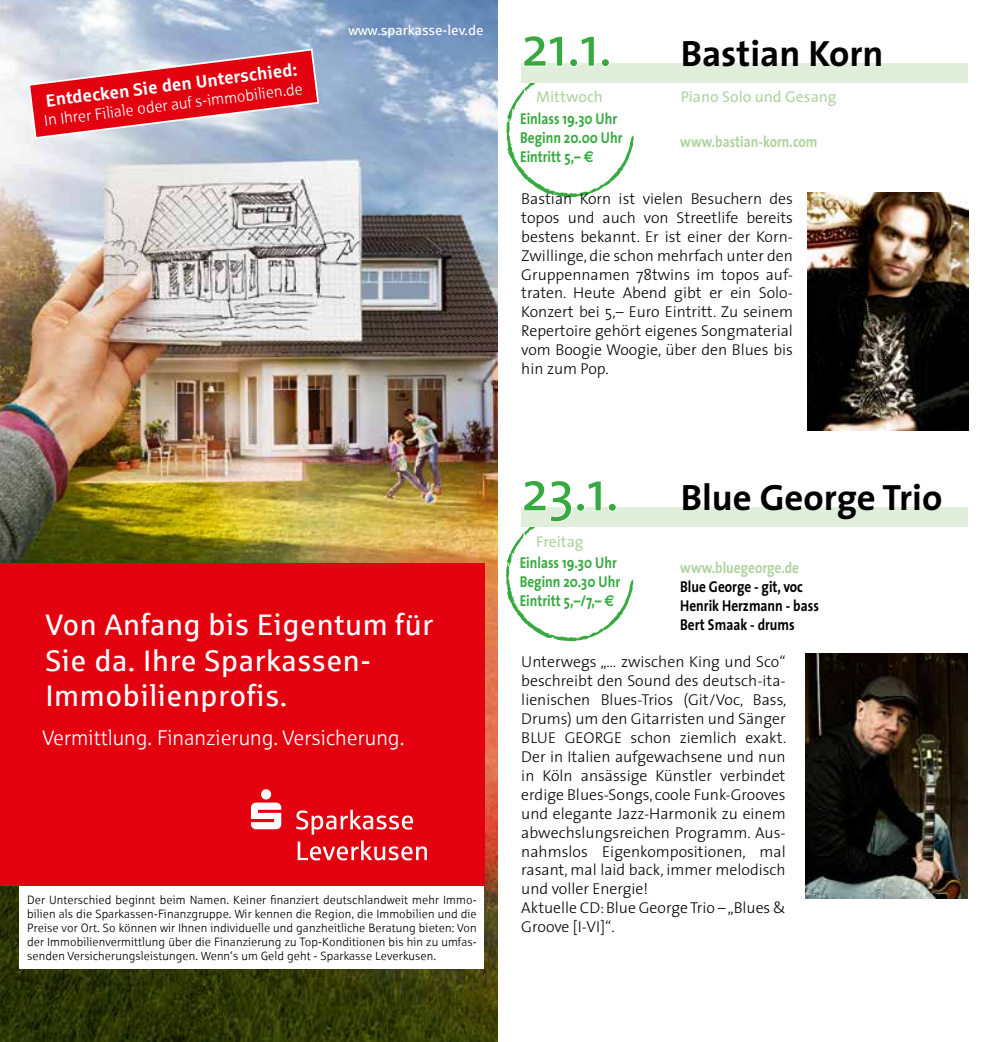
<style>
.page{position:relative;width:993px;height:1042px;background:#fff}
.page>*{position:absolute;margin:0;border:0;box-sizing:border-box;transform-origin:0 0}
.t1{font:700 36.75px "The Sans";color:#000}
.t2{font:29.75px/35.7px "Sparkasse Rg";letter-spacing:.02em;color:#fff}
.t3{font:21px "Sparkasse Lt";color:#fff}
.t4{font:700 17.5px "Sparkasse Rg";color:#fff}
.t5{font:300 15.75px/18.9px "The Sans";color:#000;text-align:justify}
.t6{font:700 15.75px/18.9px "The Sans";color:#36aa40;scale:.85 1}
.t7{font:700 15.75px/18.9px "The Sans";color:#000;scale:.85 1}
.t8{font:700 15.75px "The Sans";color:#afd4a0;scale:.85 1}
.t9{font:15.75px "Sparkasse Lt";color:#fff}
.t10{font:15.75px "The Sans";color:#afd4a0}
.t11{font:14px "Sparkasse Rg";color:#fff}
.t12{font:11.9px/14px "Sparkasse Lt";letter-spacing:.01em;color:#000;text-align:justify}
.s1{font-weight:400;font-size:56px;color:#36aa40}
.s2{font-family:"Euro Sans"}
</style>
<div class="page">
<img style="left:807px;top:192px;width:160px;height:239px">
<div style="left:521px;top:507px;width:446px;height:20px;background:#e1eedb"></div>
<div style="left:521px;top:63px;width:446px;height:20px;background:#e1eedb"></div>
<svg style="left:497px;top:0;width:1px;height:1042px"></svg>
<svg style="left:506px;top:63px;width:127px;height:134px"></svg>
<div style="left:601px;top:58px;width:8px;height:9px;border:2px solid #fff;border-radius:50%"></div>
<svg style="left:506px;top:507px;width:127px;height:134px"></svg>
<div style="left:607px;top:503px;width:9px;height:9px;border:2px solid #fff;border-radius:50%"></div>
<img style="left:805px;top:654px;width:162px;height:244px">
<img style="left:0;top:0;width:497px;height:1042px">
<div style="left:20px;top:885px;width:464px;height:83px;background:#fff"></div>
<div style="left:0;top:563px;width:484px;height:322px;background:#e3000f"></div>
<svg style="left:296px;top:810px;width:117px;height:24px"></svg>
<svg style="left:297px;top:840px;width:130px;height:20px"></svg>
<svg style="left:251px;top:789px;width:30px;height:40px"></svg>
<svg style="left:27px;top:48px;width:293px;height:92px;background:#d65f6e"></svg>
<p class="t4" style="left:44px;top:89px;width:255px;rotate:-7deg">Entdecken Sie den Unterschied:</p>
<p class="t9" style="left:43px;top:111px;width:262px;rotate:-7deg">In Ihrer Filiale oder auf s-immobilien.de</p>
<p class="t11" style="left:348px;top:22px;width:136px">www.sparkasse-lev.de</p>
<h1 class="t1" style="left:521px;top:22px;width:363px"><span class="s1">21.1.</span> Bastian Korn</h1>
<p class="t10" style="left:536px;top:83px;width:68px">Mittwoch</p>
<p class="t10" style="left:680px;top:83px;width:157px">Piano Solo und Gesang</p>
<p class="t8" style="left:680px;top:129px;width:163px">www.bastian-korn.com</p>
<p class="t6" style="left:520px;top:109px;width:122px">Einlass 19.30 Uhr<br>Beginn 20.00 Uhr<br>Eintritt 5,– <span class="s2">e</span></p>
<p class="t5" style="left:521px;top:189px;width:273px">Bastian Korn ist vielen Besuchern des topos und auch von Streetlife bereits bestens bekannt. Er ist einer der Korn-Zwillinge, die schon mehrfach unter den Gruppennamen 78twins im topos auf&shy;traten. Heute Abend gibt er ein Solo-Konzert bei 5,– Euro Eintritt. Zu seinem Repertoire gehört eigenes Songmaterial vom Boogie Woogie, über den Blues bis hin zum Pop.</p>
<h2 class="t2" style="left:45px;top:606px;width:389px">Von Anfang bis Eigentum für<br>Sie da. Ihre Sparkassen-<br>Immobilienprofis.</h2>
<h3 class="t3" style="left:42px;top:725px;width:363px">Vermittlung. Finanzierung. Versicherung.</h3>
<p class="t12" style="left:27px;top:892px;width:451px">Der Unterschied beginnt beim Namen. Keiner finanziert deutschlandweit mehr Immo&shy;bilien als die Sparkassen-Finanzgruppe. Wir kennen die Region, die Immobilien und die Preise vor Ort. So können wir Ihnen individuelle und ganzheitliche Beratung bieten: Von der Immobilienvermittlung über die Finanzierung zu Top-Konditionen bis hin zu umfas&shy;senden Versicherungsleistungen. Wenn‘s um Geld geht - Sparkasse Leverkusen.</p>
<h1 class="t1" style="left:521px;top:467px;width:422px"><span class="s1">23.1.</span> Blue George Trio</h1>
<p class="t10" style="left:536px;top:528px;width:49px">Freitag</p>
<p class="t8" style="left:680px;top:554px;width:141px">www.bluegeorge.de</p>
<p class="t7" style="left:680px;top:577px;width:165px">Blue George - git, voc<br>Henrik Herzmann - bass<br>Bert Smaak - drums</p>
<p class="t5" style="left:521px;top:652px;width:266px;text-align:left">Unterwegs „… zwischen King und Sco“ beschreibt den Sound des deutsch-ita&shy;lienischen Blues-Trios (Git/Voc, Bass, Drums) um den Gitarristen und Sänger BLUE GEORGE schon ziemlich exakt.<br>Der in Italien aufgewachsene und nun in Köln ansässige Künstler verbindet erdige Blues-Songs, coole Funk-Grooves und elegante Jazz-Harmonik zu einem abwechslungsreichen Programm. Aus&shy;nahmslos Eigenkompositionen, mal rasant, mal laid back, immer melodisch und voller Energie!<br>Aktuelle CD: Blue George Trio – „Blues &amp; Groove [I-VI]“.</p>
<p class="t6" style="left:519px;top:553px;width:120px">Einlass 19.30 Uhr<br>Beginn 20.30 Uhr<br>Eintritt 5,–/7,– <span class="s2">e</span></p>
</div>
